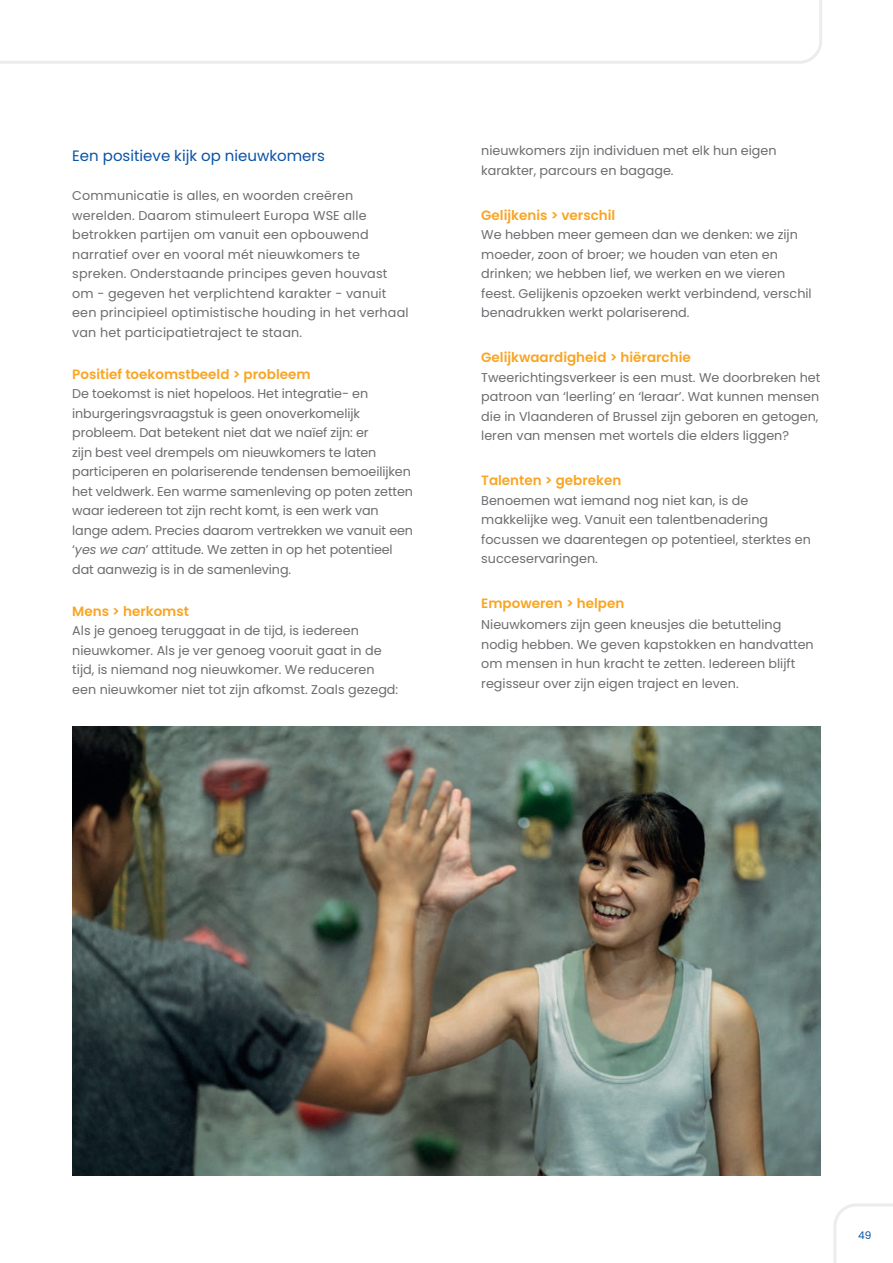
<style>
.page{position:relative;width:893px;height:1263px;background:#fff}
.page>*{position:absolute;margin:0;border:0;box-sizing:border-box;transform-origin:0 0}
.t1{font:15px "Poppins";color:#0953a5}
.t2{font:600 13.5px "Poppins";color:#f9a523}
.t3{font:12.75px/19.5px "Poppins";color:#6c6d70}
.t4{font:10.5px "Poppins";color:#0953a5}
.s1{font-style:italic}
</style>
<div class="page">
<svg style="left:0;top:0;width:822px;height:64px"></svg>
<img style="left:72px;top:727px;width:749px;height:448px">
<svg style="left:833px;top:1203px;width:60px;height:60px"></svg>
<p class="t1" style="left:72px;top:147px;width:254px">Een positieve kijk op nieuwkomers</p>
<p class="t3" style="left:72px;top:186px;width:338px">Communicatie is alles, en woorden creëren werelden. Daarom stimuleert Europa WSE alle betrokken partijen om vanuit een opbouwend narratief over en vooral mét nieuwkomers te spreken. Onderstaande principes geven houvast om - gegeven het verplichtend karakter - vanuit een principieel optimistische houding in het verhaal van het participatietraject te staan.</p>
<p class="t2" style="left:72px;top:366px;width:240px">Positief toekomstbeeld &gt; probleem</p>
<p class="t3" style="left:72px;top:384px;width:342px">De toekomst is niet hopeloos. Het integratie- en inburgeringsvraagstuk is geen onoverkomelijk probleem. Dat betekent niet dat we naïef zijn: er<br>zijn best veel drempels om nieuwkomers te laten participeren en polariserende tendensen bemoeilijken het veldwerk. Een warme samenleving op poten zetten waar iedereen tot zijn recht komt, is een werk van lange adem. Precies daarom vertrekken we vanuit een ‘<span class="s1">yes we can</span>’ attitude. We zetten in op het potentieel dat aanwezig is in de samenleving.</p>
<p class="t2" style="left:72px;top:603px;width:118px">Mens &gt; herkomst</p>
<p class="t3" style="left:72px;top:621px;width:327px">Als je genoeg teruggaat in de tijd, is iedereen nieuwkomer. Als je ver genoeg vooruit gaat in de tijd, is niemand nog nieuwkomer. We reduceren een nieuwkomer niet tot zijn afkomst. Zoals gezegd:</p>
<p class="t3" style="left:481px;top:141px;width:297px">nieuwkomers zijn individuen met elk hun eigen karakter, parcours en bagage.</p>
<p class="t2" style="left:481px;top:207px;width:136px">Gelijkenis &gt; verschil</p>
<p class="t3" style="left:481px;top:225px;width:332px">We hebben meer gemeen dan we denken: we zijn moeder, zoon of broer; we houden van eten en drinken; we hebben lief, we werken en we vieren feest. Gelijkenis opzoeken werkt verbindend, verschil benadrukken werkt polariserend.</p>
<p class="t2" style="left:481px;top:350px;width:211px">Gelijkwaardigheid &gt; hiërarchie</p>
<p class="t3" style="left:481px;top:368px;width:341px">Tweerichtingsverkeer is een must. We doorbreken het patroon van ‘leerling’ en ‘leraar’. Wat kunnen mensen die in Vlaanderen of Brussel zijn geboren en getogen, leren van mensen met wortels die elders liggen?</p>
<p class="t2" style="left:481px;top:473px;width:142px">Talenten &gt; gebreken</p>
<p class="t3" style="left:481px;top:491px;width:331px">Benoemen wat iemand nog niet kan, is de makkelijke weg. Vanuit een talentbenadering focussen we daarentegen op potentieel, sterktes en succeservaringen.</p>
<p class="t2" style="left:481px;top:596px;width:145px">Empoweren &gt; helpen</p>
<p class="t3" style="left:481px;top:615px;width:334px">Nieuwkomers zijn geen kneusjes die betutteling nodig hebben. We geven kapstokken en handvatten om mensen in hun kracht te zetten. Iedereen blijft regisseur over zijn eigen traject en leven.</p>
<p class="t4" style="left:858px;top:1229px;width:15px">49</p>
</div>
